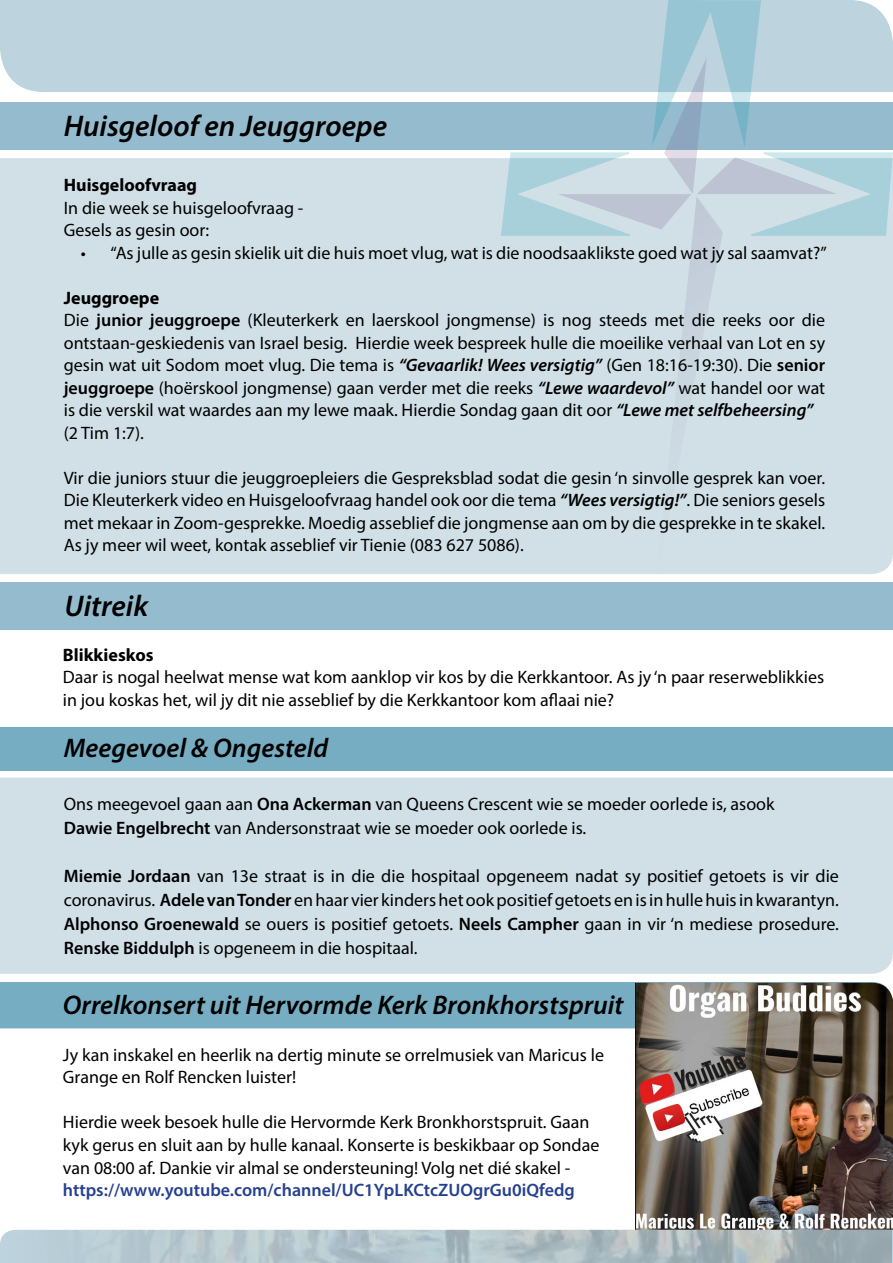
<style>
.page{position:relative;width:893px;height:1263px;background:#fff}
.page>*{position:absolute;margin:0;border:0;box-sizing:border-box;transform-origin:0 0}
.t1{font:italic 600 30px "Myriad Pro";color:#000}
.t2{font:italic 600 27px "Myriad Pro";color:#000}
.t3{font:18px/22.5px "Myriad Pro";color:#000}
.t4{font:600 18px "Myriad Pro";color:#25408f}
.t5{font:700 18px "Myriad Pro";color:#000}
.s1{font-weight:700}
.s2{font-weight:600}
.s3{font-weight:600;font-style:italic}
</style>
<div class="page">
<div style="left:0;top:0;width:500px;height:92px;background:#bdd3de"></div>
<div style="left:0;top:777px;width:893px;height:197px;background:#d1e0e7"></div>
<div style="left:0;top:582px;width:893px;height:48px;background:#95bcce"></div>
<div style="left:0;top:158px;width:500px;height:416px;background:#d1e0e7"></div>
<div style="left:0;top:102px;width:893px;height:48px;background:#95bcce"></div>
<img style="left:0;top:1230px;width:892px;height:33px">
<svg style="left:500px;top:0;width:393px;height:574px;background:#c6d9e2"></svg>
<div style="left:0;top:727px;width:893px;height:43px;background:#77adc2"></div>
<div style="left:0;top:982px;width:879px;height:46px;background:#77adc2"></div>
<img style="left:635px;top:983px;width:258px;height:247px">
<h1 class="t1" style="left:64px;top:107px;width:325px">Huisgeloof en Jeuggroepe</h1>
<p class="t5" style="left:64px;top:173px;width:135px">Huisgeloofvraag</p>
<p class="t3" style="left:64px;top:196px;width:241px">In die week se huisgeloofvraag -<br>Gesels as gesin oor:</p>
<p class="t3" style="left:81px;top:241px;width:747px">• “As julle as gesin skielik uit die huis moet vlug, wat is die noodsaaklikste goed wat jy sal saamvat?”</p>
<p class="t3" style="left:64px;top:286px;width:763px"><span class="s1">Jeuggroepe<br></span>Die <span class="s2">junior jeuggroepe</span> (Kleuterkerk en laerskool jongmense) is nog steeds met die reeks oor die ontstaan-geskiedenis van Israel besig. Hierdie week bespreek hulle die moeilike verhaal van Lot en sy gesin wat uit Sodom moet vlug. Die tema is <span class="s3">“Gevaarlik! Wees versigtig”</span> (Gen 18:16-19:30). Die <span class="s2">senior jeuggroepe</span> (hoërskool jongmense) gaan verder met die reeks <span class="s3">“Lewe waardevol”</span> wat handel oor wat is die verskil wat waardes aan my lewe maak. Hierdie Sondag gaan dit oor <span class="s3">“Lewe met selfbeheersing” </span>(2 Tim 1:7).</p>
<p class="t3" style="left:64px;top:466px;width:763px;text-align:justify">Vir die juniors stuur die jeuggroepleiers die Gespreksblad sodat die gesin ‘n sinvolle gesprek kan voer.<br>Die Kleuterkerk video en Huisgeloofvraag handel ook oor die tema <span class="s3">“Wees versigtig!”</span>. Die seniors gesels met mekaar in Zoom-gesprekke. Moedig asseblief die jongmense aan om by die gesprekke in te skakel.<br>As jy meer wil weet, kontak asseblief vir Tienie (083 627 5086).</p>
<h1 class="t1" style="left:65px;top:587px;width:85px">Uitreik</h1>
<p class="t5" style="left:63px;top:643px;width:92px">Blikkieskos</p>
<p class="t3" style="left:63px;top:665px;width:763px">Daar is nogal heelwat mense wat kom aanklop vir kos by die Kerkkantoor. As jy ‘n paar reserweblikkies in jou koskas het, wil jy dit nie asseblief by die Kerkkantoor kom aflaai nie?</p>
<h2 class="t2" style="left:64px;top:730px;width:266px">Meegevoel &amp; Ongesteld</h2>
<p class="t3" style="left:64px;top:792px;width:712px;line-height:24px">Ons meegevoel gaan aan <span class="s2">Ona Ackerman</span> van Queens Crescent wie se moeder oorlede is, asook<br><span class="s2">Dawie Engelbrecht</span> van Andersonstraat wie se moeder ook oorlede is.</p>
<p class="t3" style="left:64px;top:864px;width:777px;line-height:24px;text-align:justify"><span class="s2">Miemie Jordaan</span> van 13e straat is in die die hospitaal opgeneem nadat sy positief getoets is vir die coronavirus. <span class="s2">Adele van Tonder</span> en haar vier kinders het ook positief getoets en is in hulle huis in kwarantyn.<br><span class="s2">Alphonso Groenewald</span> se ouers is positief getoets. <span class="s2">Neels Campher</span> gaan in vir ‘n mediese prosedure.<br><span class="s2">Renske Biddulph</span> is opgeneem in die hospitaal.</p>
<h2 class="t2" style="left:63px;top:987px;width:562px">Orrelkonsert uit Hervormde Kerk Bronkhorstspruit</h2>
<p class="t3" style="left:63px;top:1043px;width:543px">Jy kan inskakel en heerlik na dertig minute se orrelmusiek van Maricus le<br>Grange en Rolf Rencken luister!</p>
<p class="t3" style="left:63px;top:1111px;width:538px">Hierdie week besoek hulle die Hervormde Kerk Bronkhorstspruit. Gaan kyk gerus en sluit aan by hulle kanaal. Konserte is beskikbaar op Sondae van 08:00 af. Dankie vir almal se ondersteuning! Volg net dié skakel -</p>
<p class="t4" style="left:63px;top:1178px;width:513px">https://www.youtube.com/channel/UC1YpLKCtcZUOgrGu0iQfedg</p>
</div>
